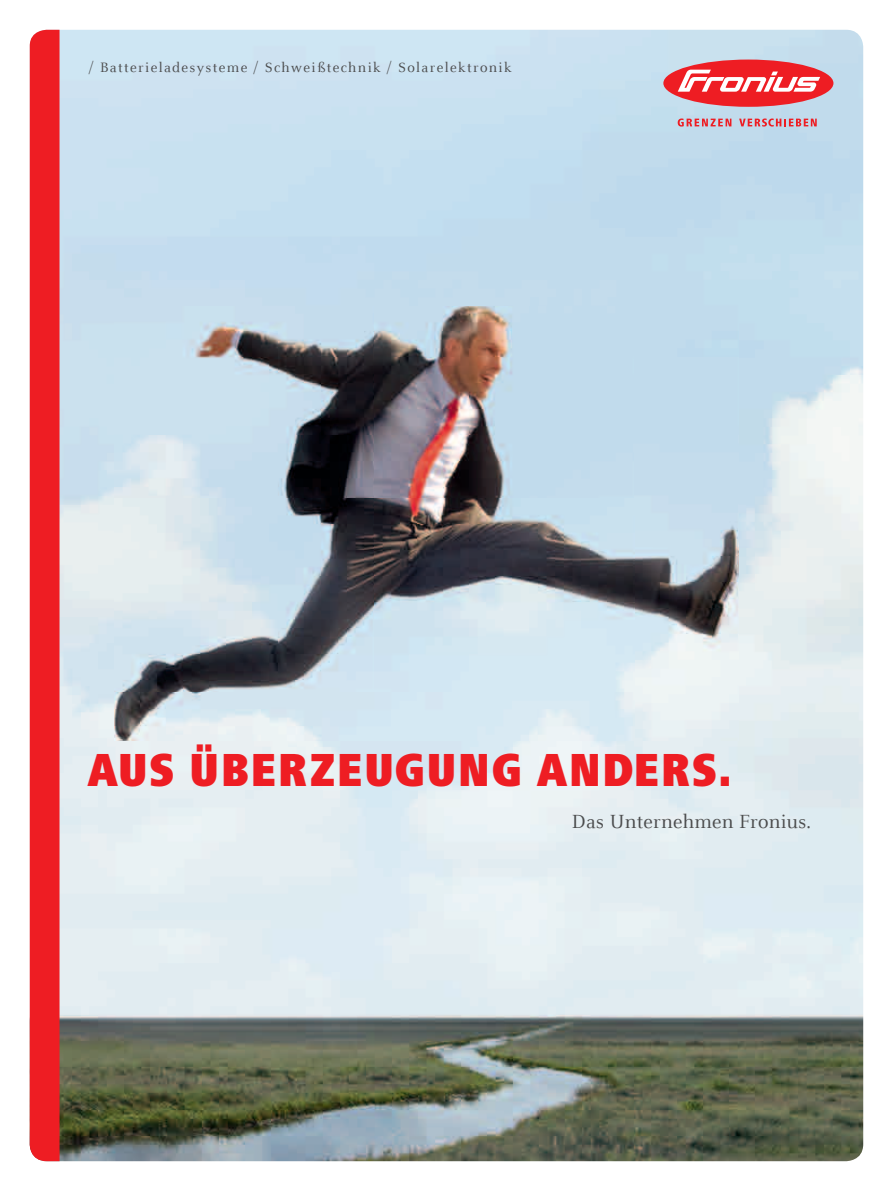
<style>
.page{position:relative;width:893px;height:1191px;background:#fff}
.page>*{position:absolute;margin:0;border:0;box-sizing:border-box;transform-origin:0 0}
.t1{font:900 condensed 48px "Frutiger Next LTW1 G";letter-spacing:.025em;color:#ee1d23}
.t2{font:21px "Celeste Offc Pro";letter-spacing:.01em;color:#4b4c4d}
.t3{font:15px "Celeste Offc Pro";letter-spacing:.09em;color:#4b4c4d}
</style>
<div class="page">
<img style="left:60px;top:30px;width:803px;height:1131px">
<img style="left:115px;top:306px;width:623px;height:434px">
<div style="left:30px;top:30px;width:30px;height:1131px;background:#ee1d23"></div>
<div style="left:663px;top:60px;width:170px;height:47px;background:#ee1d23;border-radius:50%"></div>
<svg style="left:678px;top:70px;width:142px;height:22px"></svg>
<svg style="left:678px;top:118px;width:53px;height:9px"></svg>
<svg style="left:739px;top:118px;width:78px;height:9px"></svg>
<p class="t3" style="left:89px;top:58px;width:424px">/ Batterieladesysteme / Schweißtechnik / Solarelektronik</p>
<h1 class="t1" style="left:87px;top:742px;width:646px">AUS ÜBERZEUGUNG ANDERS.</h1>
<h2 class="t2" style="left:572px;top:808px;width:241px">Das Unternehmen Fronius.</h2>
</div>
